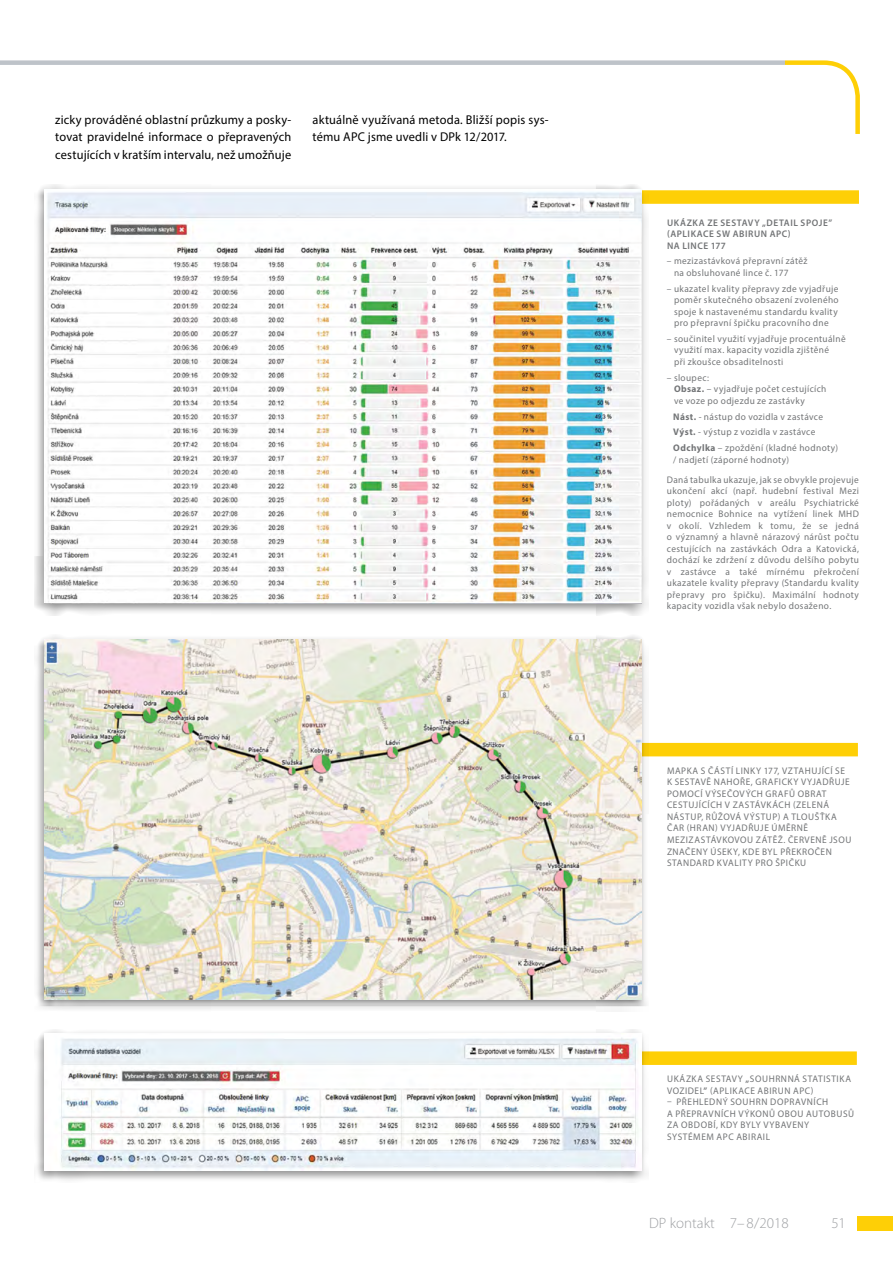
<style>
.page{position:relative;width:893px;height:1263px;background:#fff}
.page>*{position:absolute;margin:0;border:0;box-sizing:border-box;transform-origin:0 0}
.t1{font:300 15px "Myriad Pro";color:#9fa1a4}
.chleba{font:12.75px/17.4px "Myriad Pro";letter-spacing:.015em;color:#000;text-align:justify}
.t2{font:9.6px/11.6px "Myriad Pro";letter-spacing:.045em;color:#737577}
.t3{font:600 9.6px/11.6px "Myriad Pro";letter-spacing:.06em;color:#737577}
.s1{font-weight:700}
.s2{font-weight:600}
</style>
<div class="page">
<div style="left:857px;top:1216px;width:36px;height:14px;background:#fecf06"></div>
<div style="left:0;top:60px;width:785px;height:5px;background:#bec3c9"></div>
<svg style="left:780px;top:60px;width:80px;height:74px"></svg>
<div style="left:639px;top:190px;width:220px;height:14px;background:#fecf06"></div>
<div style="left:639px;top:743px;width:219px;height:13px;background:#fecf06"></div>
<div style="left:639px;top:1051px;width:218px;height:14px;background:#fecf06"></div>
<div style="left:34px;top:1029px;width:614px;height:154px;background:#000;opacity:.46"></div>
<img style="left:110px;top:1034px;width:531px;height:136px">
<div style="left:34px;top:185px;width:614px;height:431px;background:#000;opacity:.46"></div>
<img style="left:110px;top:189px;width:532px;height:414px">
<div style="left:34px;top:635px;width:614px;height:377px;background:#000;opacity:.46"></div>
<img style="left:110px;top:639px;width:532px;height:360px">
<div style="left:0;top:0;width:110px;height:1263px;background:#000;opacity:.24"></div>
<p class="chleba" style="left:55px;top:111px;width:238px">zicky prováděné oblastní průzkumy a posky&shy;tovat pravidelné informace o přepravených cestujících v kratším intervalu, než umožňuje</p>
<p class="chleba" style="left:313px;top:111px;width:237px">aktuálně využívaná metoda. Bližší popis sys&shy;tému APC jsme uvedli v DPk 12/2017.</p>
<p class="t3" style="left:667px;top:216px;width:167px">UKÁZKA ZE SESTAVY „DETAIL SPOJE” (APLIKACE SW ABIRUN APC)<br>NA LINCE 177</p>
<p class="t2" style="left:674px;top:255px;width:135px;text-indent:-7px">– mezizastávková přepravní zátěž na obsluhované lince č. 177</p>
<p class="t2" style="left:674px;top:282px;width:166px;text-align:justify;text-indent:-7px">– ukazatel kvality přepravy zde vyjadřuje poměr skutečného obsazení zvoleného spoje k nastavenému standardu kvality pro přepravní špičku pracovního dne</p>
<p class="t2" style="left:674px;top:333px;width:173px;text-indent:-7px">– součinitel využití vyjadřuje procentuálně využití max. kapacity vozidla zjištěné<br>při zkoušce obsaditelnosti</p>
<p class="t2" style="left:674px;top:372px;width:154px;text-indent:-7px">– sloupec:<br><span class="s1">Obsaz.</span> – vyjadřuje počet cestujících ve voze po odjezdu ze zastávky</p>
<p class="t2" style="left:673px;top:410px;width:151px"><span class="s1">Nást.</span> - nástup do vozidla v zastávce</p>
<p class="t2" style="left:673px;top:426px;width:144px"><span class="s1">Výst.</span> - výstup z vozidla v zastávce</p>
<p class="t2" style="left:673px;top:442px;width:166px"><span class="s1">Odchylka</span> – zpoždění (kladné hodnoty) / nadjetí (záporné hodnoty)</p>
<p class="t2" style="left:667px;top:473px;width:194px;text-align:justify">Daná tabulka ukazuje, jak se obvykle projevuje ukončení akcí (např. hudební festival Mezi ploty) pořádaných v areálu Psychiatrické nemocnice Bohnice na vytížení linek MHD v okolí. Vzhledem k tomu, že se jedná o významný a hlavně nárazový nárůst počtu cestujících na zastávkách Odra a Katovická, dochází ke zdržení z důvodu delšího pobytu v zastávce a také mírnému překročení ukazatele kvality přepravy (Standardu kvality přepravy pro špičku). Maximální hodnoty kapacity vozidla však nebylo dosaženo.</p>
<p class="t2" style="left:667px;top:765px;width:186px">MAPKA S ČÁSTÍ LINKY 177, VZTAHUJÍCÍ SE K SESTAVĚ NAHOŘE, GRAFICKY VYJADŘUJE POMOCÍ VÝSEČOVÝCH GRAFŮ OBRAT CESTUJÍCÍCH V ZASTÁVKÁCH (ZELENÁ NÁSTUP, RŮŽOVÁ VÝSTUP) A TLOUŠŤKA ČAR (HRAN) VYJADŘUJE ÚMĚRNĚ MEZIZASTÁVKOVOU ZÁTĚŽ. ČERVENĚ JSOU ZNAČENY ÚSEKY, KDE BYL PŘEKROČEN STANDARD KVALITY PRO ŠPIČKU</p>
<p class="t2" style="left:667px;top:1073px;width:185px">UKÁZKA SESTAVY <span class="s2">„</span>SOUHRNNÁ STATISTIKA<br>VOZIDEL<span class="s2">”</span> (APLIKACE ABIRUN APC)</p>
<p class="t2" style="left:667px;top:1096px;width:189px">– PŘEHLEDNÝ SOUHRN DOPRAVNÍCH<br>A PŘEPRAVNÍCH VÝKONŮ OBOU AUTOBUSŮ<br>ZA OBDOBÍ, KDY BYLY VYBAVENY<br>SYSTÉMEM APC ABIRAIL</p>
<h1 class="t1" style="left:649px;top:1215px;width:141px">DP kontakt 7– 8/2018</h1>
<h1 class="t1" style="left:831px;top:1215px;width:16px">51</h1>
</div>
